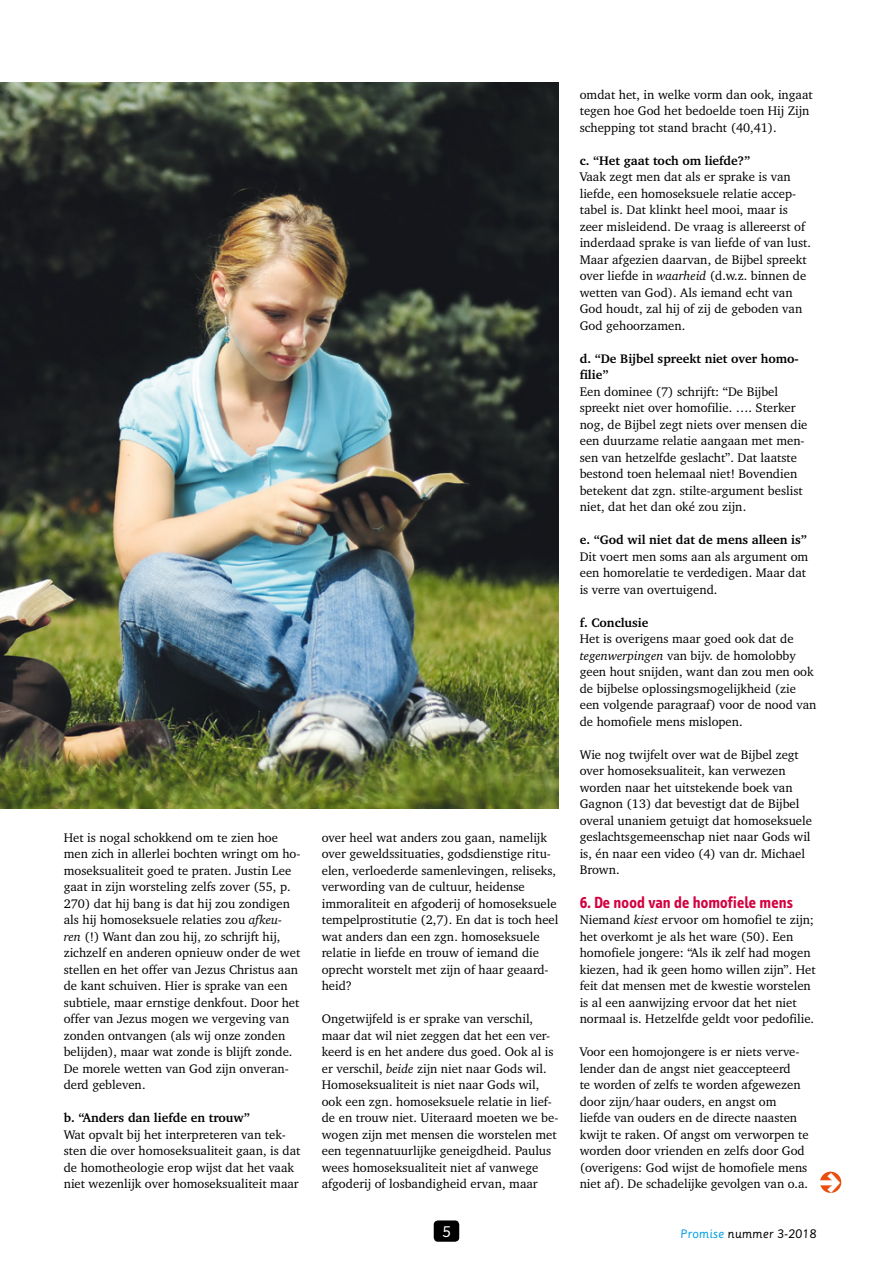
<style>
.page{position:relative;width:893px;height:1263px;background:#fff}
.page>*{position:absolute;margin:0;border:0;box-sizing:border-box;transform-origin:0 0}
.t1{font:700 16.5px "Info Text";color:#d30240}
.t2{font:15px "Sassoon Primary";color:#fff}
.t3{font:12.75px/16.5px "Charter IT Cby BT";color:#000}
.t4{font:700 12.75px/16.5px "Charter IT Cby BT";color:#000}
.t5{font:12px "Sassoon Primary";color:#000}
.s1{font-style:italic}
.s2{color:#009edf}
</style>
<div class="page">
<div style="left:434px;top:1220px;width:25px;height:22px;background:#000;border-radius:4px"></div>
<img style="left:0;top:83px;width:558px;height:725px">
<svg style="left:820px;top:1172px;width:21px;height:21px"></svg>
<svg style="left:820px;top:1172px;width:20px;height:20px"></svg>
<p class="t3" style="left:64px;top:829px;width:238px">Het is nogal schokkend om te zien hoe men zich in allerlei bochten wringt om ho&shy;moseksualiteit goed te praten. Justin Lee gaat in zijn worsteling zelfs zover (55, p.<br>270) dat hij bang is dat hij zou zondigen als hij homoseksuele relaties zou <span class="s1">afkeu&shy;ren</span> (!) Want dan zou hij, zo schrijft hij, zichzelf en anderen opnieuw onder de wet stellen en het offer van Jezus Christus aan de kant schuiven. Hier is sprake van een subtiele, maar ernstige denkfout. Door het offer van Jezus mogen we vergeving van zonden ontvangen (als wij onze zonden belijden), maar wat zonde is blijft zonde.<br>De morele wetten van God zijn onveran&shy;derd gebleven.</p>
<p class="t4" style="left:64px;top:1109px;width:188px">b. “Anders dan liefde en trouw”</p>
<p class="t3" style="left:64px;top:1126px;width:238px">Wat opvalt bij het interpreteren van tek&shy;sten die over homoseksualiteit gaan, is dat de homotheologie erop wijst dat het vaak niet wezenlijk over homoseksualiteit maar</p>
<p class="t3" style="left:322px;top:829px;width:238px">over heel wat anders zou gaan, namelijk over geweldssituaties, godsdienstige ritu&shy;elen, verloederde samenlevingen, reliseks, verwording van de cultuur, heidense immoraliteit en afgoderij of homoseksuele tempelprostitutie (2,7). En dat is toch heel wat anders dan een zgn. homoseksuele relatie in liefde en trouw of iemand die oprecht worstelt met zijn of haar geaard&shy;heid?</p>
<p class="t3" style="left:322px;top:1010px;width:238px">Ongetwijfeld is er sprake van verschil, maar dat wil niet zeggen dat het een ver&shy;keerd is en het andere dus goed. Ook al is er verschil, <span class="s1">beide</span> zijn niet naar Gods wil.<br>Homoseksualiteit is niet naar Gods wil, ook een zgn. homoseksuele relatie in lief&shy;de en trouw niet. Uiteraard moeten we be&shy;wogen zijn met mensen die worstelen met een tegennatuurlijke geneigdheid. Paulus wees homoseksualiteit niet af vanwege afgoderij of losbandigheid ervan, maar</p>
<p class="t3" style="left:580px;top:86px;width:234px">omdat het, in welke vorm dan ook, ingaat tegen hoe God het bedoelde toen Hij Zijn schepping tot stand bracht (40,41).</p>
<p class="t4" style="left:580px;top:152px;width:172px">c. “Het gaat toch om liefde?”</p>
<p class="t3" style="left:580px;top:169px;width:233px">Vaak zegt men dat als er sprake is van liefde, een homoseksuele relatie accep&shy;tabel is. Dat klinkt heel mooi, maar is zeer misleidend. De vraag is allereerst of inderdaad sprake is van liefde of van lust.<br>Maar afgezien daarvan, de Bijbel spreekt over liefde in <span class="s1">waarheid</span> (d.w.z. binnen de wetten van God). Als iemand echt van God houdt, zal hij of zij de geboden van God gehoorzamen.</p>
<p class="t4" style="left:580px;top:350px;width:221px">d. “De Bijbel spreekt niet over homo&shy;filie”</p>
<p class="t3" style="left:580px;top:383px;width:229px">Een dominee (7) schrijft: “De Bijbel spreekt niet over homofilie. …. Sterker nog, de Bijbel zegt niets over mensen die een duurzame relatie aangaan met men&shy;sen van hetzelfde geslacht”. Dat laatste bestond toen helemaal niet! Bovendien betekent dat zgn. stilte-argument beslist niet, dat het dan oké zou zijn.</p>
<p class="t4" style="left:580px;top:531px;width:229px">e. “God wil niet dat de mens alleen is”</p>
<p class="t3" style="left:580px;top:548px;width:230px">Dit voert men soms aan als argument om een homorelatie te verdedigen. Maar dat is verre van overtuigend.</p>
<p class="t4" style="left:580px;top:614px;width:70px">f. Conclusie</p>
<p class="t3" style="left:580px;top:631px;width:238px">Het is overigens maar goed ook dat de <span class="s1">tegenwerpingen</span> van bijv. de homolobby geen hout snijden, want dan zou men ook de bijbelse oplossingsmogelijkheid (zie een volgende paragraaf) voor de nood van de homofiele mens mislopen.</p>
<p class="t3" style="left:580px;top:746px;width:234px">Wie nog twijfelt over wat de Bijbel zegt over homoseksualiteit, kan verwezen worden naar het uitstekende boek van Gagnon (13) dat bevestigt dat de Bijbel overal unaniem getuigt dat homoseksuele geslachtsgemeenschap niet naar Gods wil is, én naar een video (4) van dr. Michael Brown.</p>
<p class="t1" style="left:580px;top:893px;width:215px">6. De nood van de homofiele mens</p>
<p class="t3" style="left:580px;top:911px;width:238px">Niemand <span class="s1">kiest</span> ervoor om homofiel te zijn; het overkomt je als het ware (50). Een homofiele jongere: “Als ik zelf had mogen kiezen, had ik geen homo willen zijn”. Het feit dat mensen met de kwestie worstelen is al een aanwijzing ervoor dat het niet normaal is. Hetzelfde geldt voor pedofilie.</p>
<p class="t3" style="left:580px;top:1043px;width:230px">Voor een homojongere is er niets verve&shy;lender dan de angst niet geaccepteerd<br>te worden of zelfs te worden afgewezen door zijn/haar ouders, en angst om liefde van ouders en de directe naasten kwijt te raken. Of angst om verworpen te worden door vrienden en zelfs door God (overigens: God wijst de homofiele mens niet af). De schadelijke gevolgen van o.a.</p>
<p class="t2" style="left:442px;top:1222px;width:10px">5</p>
<p class="t5" style="left:680px;top:1226px;width:138px"><span class="s2">Promise</span> nummer 3-2018</p>
</div>
